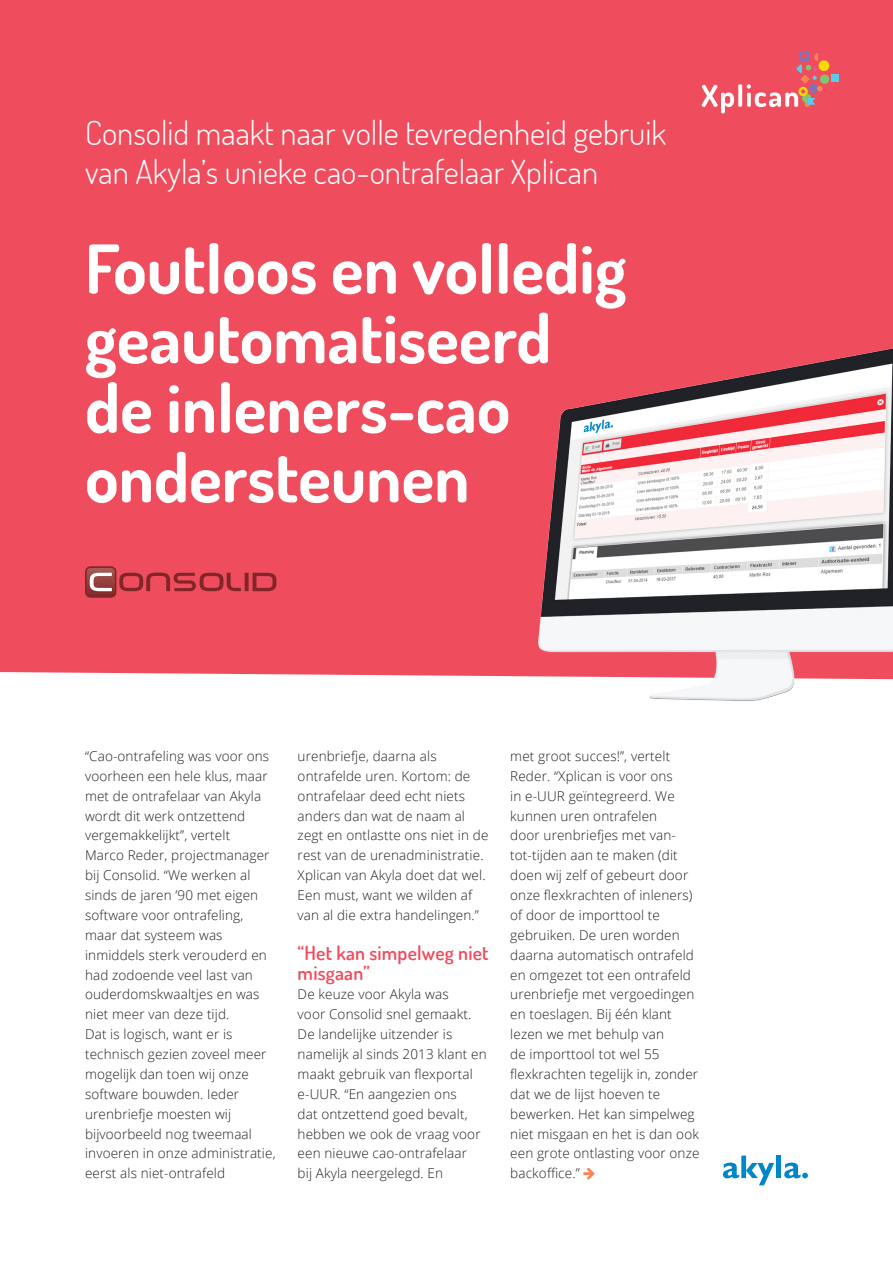
<style>
.page{position:relative;width:893px;height:1263px;background:#fff}
.page>*{position:absolute;margin:0;border:0;box-sizing:border-box;transform-origin:0 0}
.t1{font:700 67.5px/69.6px "Dosis";color:#fff}
.t2{font:300 33px "Dosis";color:#fff}
.t3{font:600 19.5px/19.8px "Dosis";letter-spacing:.01em;color:#ef4d5e}
.t4{font:300 13.5px/20px "Open Sans";letter-spacing:.01em;color:#231f20}
</style>
<div class="page">
<div style="left:0;top:0;width:893px;height:677px;background:#ef4d5e"></div>
<img style="left:537px;top:338px;width:356px;height:363px">
<div style="left:85px;top:566px;width:31px;height:32px;background:#822528;border-radius:6px"></div>
<svg style="left:87px;top:568px;width:189px;height:28px;background:#ca4752"></svg>
<svg style="left:723px;top:1155px;width:51px;height:30px"></svg>
<div style="left:776px;top:1155px;width:5px;height:23px;background:#0087c8"></div>
<svg style="left:784px;top:1162px;width:24px;height:16px"></svg>
<div style="left:525px;top:690px;width:39px;height:32px;background:#fff;border-radius:50%"></div>
<div style="left:819px;top:60px;width:10px;height:11px;background:#fad906;border-radius:50%"></div>
<div style="left:820px;top:75px;width:9px;height:9px;background:#80c66d;border-radius:50%"></div>
<div style="left:832px;top:74px;width:7px;height:7px;background:#59cbed"></div>
<svg style="left:702px;top:51px;width:120px;height:62px;background:#eb6671"></svg>
<p class="t2" style="left:85px;top:111px;width:582px">Consolid maakt naar volle tevredenheid gebruik</p>
<p class="t2" style="left:85px;top:151px;width:515px">van Akyla’s unieke cao-ontrafelaar Xplican</p>
<p class="t1" style="left:85px;top:233px;width:543px">Foutloos en volledig geautomatiseerd de inleners-cao ondersteunen</p>
<p class="t4" style="left:85px;top:746px;width:186px">“Cao-ontrafeling was voor ons voorheen een hele klus, maar met de ontrafelaar van Akyla wordt dit werk ontzettend vergemakkelijkt”, vertelt<br>Marco Reder, projectmanager bij Consolid. “We werken al sinds de jaren ’90 met eigen software voor ontrafeling, maar dat systeem was inmiddels sterk verouderd en had zodoende veel last van ouderdomskwaaltjes en was niet meer van deze tijd.</p>
<p class="t4" style="left:85px;top:1024px;width:192px">Dat is logisch, want er is technisch gezien zoveel meer mogelijk dan toen wij onze software bouwden. Ieder urenbriefje moesten wij bijvoorbeeld nog tweemaal invoeren in onze administratie, eerst als niet-ontrafeld</p>
<p class="t4" style="left:298px;top:746px;width:192px">urenbriefje, daarna als ontrafelde uren. Kortom: de ontrafelaar deed echt niets anders dan wat de naam al zegt en ontlastte ons niet in de rest van de urenadministratie.<br>Xplican van Akyla doet dat wel.<br>Een must, want we wilden af van al die extra handelingen.”</p>
<p class="t3" style="left:298px;top:942px;width:192px">“Het kan simpelweg niet misgaan”</p>
<p class="t4" style="left:298px;top:984px;width:191px">De keuze voor Akyla was<br>voor Consolid snel gemaakt.<br>De landelijke uitzender is namelijk al sinds 2013 klant en maakt gebruik van flexportal e-UUR. “En aangezien ons<br>dat ontzettend goed bevalt, hebben we ook de vraag voor een nieuwe cao-ontrafelaar<br>bij Akyla neergelegd. En</p>
<p class="t4" style="left:510px;top:746px;width:191px">met groot succes!”, vertelt<br>Reder. “Xplican is voor ons<br>in e-UUR geïntegreerd. We kunnen uren ontrafelen<br>door urenbriefjes met van&shy;tot-tijden aan te maken (dit doen wij zelf of gebeurt door onze flexkrachten of inleners) of door de importtool te gebruiken. De uren worden daarna automatisch ontrafeld en omgezet tot een ontrafeld urenbriefje met vergoedingen en toeslagen. Bij één klant lezen we met behulp van<br>de importtool tot wel 55 flexkrachten tegelijk in, zonder dat we de lijst hoeven te bewerken. Het kan simpelweg niet misgaan en het is dan ook een grote ontlasting voor onze backoffice.”</p>
</div>
